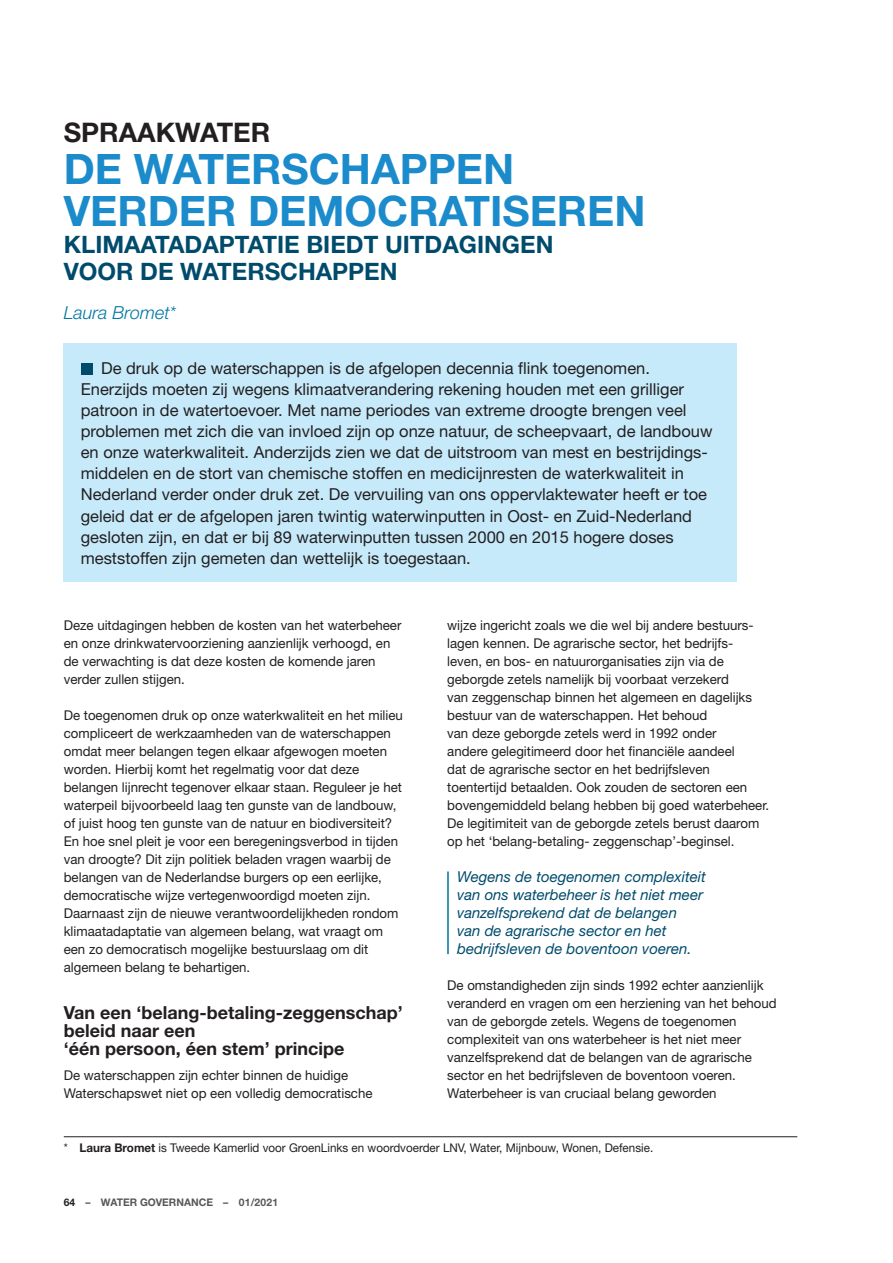
<style>
.page{position:relative;width:893px;height:1263px;background:#fff}
.page>*{position:absolute;margin:0;border:0;box-sizing:border-box;transform-origin:0 0}
.t1{font:700 42px/42px "Helvetica Neue";color:#1b8bcb}
.t2{font:700 27px "Helvetica Neue";color:#231f20}
.t3{font:700 24px/27px "Helvetica Neue";color:#004b6c}
.t4{font:700 18px/18px "Helvetica Neue";color:#231f20}
.t5{font:italic 300 18px "Helvetica Neue";color:#0076a3}
.t6{font:16.5px/21px "Helvetica Neue";color:#231f20}
.t7{font:italic 15px/18px "Helvetica Neue";color:#004b6c}
.t8{font:13.5px/18px "Helvetica Neue";color:#231f20}
.t9{font:12px "Helvetica Neue";color:#231f20}
.t10{font:700 10.5px "Helvetica Neue";color:#57585a}
.s1{font-weight:700}
.s2{color:#231f20}
</style>
<div class="page">
<div style="left:64px;top:343px;width:673px;height:239px;background:#c6eafa"></div>
<hr style="left:64px;top:1136px;width:733px;height:1px;background:#231f20">
<div style="left:81px;top:363px;width:12px;height:11px;background:#004b6c"></div>
<hr style="left:447px;top:871px;width:2px;height:83px;background:#0076a3">
<h2 class="t2" style="left:64px;top:115px;width:208px">SPRAAKWATER</h2>
<h1 class="t1" style="left:64px;top:147px;width:583px">DE WATERSCHAPPEN<br>VERDER DEMOCRATISEREN</h1>
<h3 class="t3" style="left:64px;top:230px;width:491px">KLIMAATADAPTATIE BIEDT UITDAGINGEN<br>VOOR DE WATERSCHAPPEN</h3>
<h3 class="t5" style="left:64px;top:301px;width:114px">Laura Bromet*</h3>
<p class="t6" style="left:81px;top:358px;width:633px;text-indent:20px">De druk op de waterschappen is de afgelopen decennia flink toegenomen.<br>Enerzijds moeten zij wegens klimaatverandering rekening houden met een grilliger patroon in de watertoevoer. Met name periodes van extreme droogte brengen veel problemen met zich die van invloed zijn op onze natuur, de scheepvaart, de landbouw en onze waterkwaliteit. Anderzijds zien we dat de uitstroom van mest en bestrijdings&shy;middelen en de stort van chemische stoffen en medicijnresten de waterkwaliteit in Nederland verder onder druk zet. De vervuiling van ons oppervlaktewater heeft er toe geleid dat er de afgelopen jaren twintig waterwinputten in Oost- en Zuid-Nederland gesloten zijn, en dat er bij 89 waterwinputten tussen 2000 en 2015 hogere doses meststoffen zijn gemeten dan wettelijk is toegestaan.</p>
<p class="t8" style="left:64px;top:616px;width:339px">Deze uitdagingen hebben de kosten van het waterbeheer en onze drinkwatervoorziening aanzienlijk verhoogd, en de verwachting is dat deze kosten de komende jaren verder zullen stijgen.</p>
<p class="t8" style="left:64px;top:706px;width:341px">De toegenomen druk op onze waterkwaliteit en het milieu compliceert de werkzaamheden van de waterschappen omdat meer belangen tegen elkaar afgewogen moeten worden. Hierbij komt het regelmatig voor dat deze belangen lijnrecht tegenover elkaar staan. Reguleer je het waterpeil bijvoorbeeld laag ten gunste van de landbouw, of juist hoog ten gunste van de natuur en biodiversiteit?<br>En hoe snel pleit je voor een beregeningsverbod in tijden van droogte? Dit zijn politiek beladen vragen waarbij de belangen van de Nederlandse burgers op een eerlijke, democratische wijze vertegenwoordigd moeten zijn.<br>Daarnaast zijn de nieuwe verantwoordelijkheden rondom klimaatadaptatie van algemeen belang, wat vraagt om een zo democratisch mogelijke bestuurslaag om dit algemeen belang te behartigen.</p>
<h3 class="t4" style="left:64px;top:1003px;width:340px">Van een ‘belang-betaling-zeggenschap’ beleid naar een<br>‘één persoon, éen stem’ principe</h3>
<p class="t8" style="left:64px;top:1066px;width:310px">De waterschappen zijn echter binnen de huidige<br>Waterschapswet niet op een volledig democratische</p>
<p class="t8" style="left:447px;top:616px;width:324px">wijze ingericht zoals we die wel bij andere bestuurs&shy;lagen kennen. De agrarische sector, het bedrijfs&shy;leven, en bos- en natuurorganisaties zijn via de geborgde zetels namelijk bij voorbaat verzekerd<br>van zeggenschap binnen het algemeen en dagelijks bestuur van de waterschappen. Het behoud<br>van deze geborgde zetels werd in 1992 onder<br>andere gelegitimeerd door het financiële aandeel<br>dat de agrarische sector en het bedrijfsleven toentertijd betaalden. Ook zouden de sectoren een bovengemiddeld belang hebben bij goed waterbeheer.<br>De legitimiteit van de geborgde zetels berust daarom op het ‘belang-betaling- zeggenschap’-beginsel.</p>
<p class="t7" style="left:457px;top:867px;width:250px">Wegens de toegenomen complexiteit van ons waterbeheer is het niet meer vanzelfsprekend dat de belangen<br>van de agrarische sector en het bedrijfsleven de boventoon voeren.</p>
<p class="t8" style="left:447px;top:976px;width:331px">De omstandigheden zijn sinds 1992 echter aanzienlijk veranderd en vragen om een herziening van het behoud van de geborgde zetels. Wegens de toegenomen complexiteit van ons waterbeheer is het niet meer vanzelfsprekend dat de belangen van de agrarische sector en het bedrijfsleven de boventoon voeren.<br>Waterbeheer is van cruciaal belang geworden</p>
<p class="t9" style="left:64px;top:1140px;width:591px">* <span class="s1">Laura Bromet</span> is Tweede Kamerlid voor GroenLinks en woordvoerder LNV, Water, Mijnbouw, Wonen, Defensie.</p>
<p class="t10" style="left:64px;top:1196px;width:216px"><span class="s2">64</span> – WATER GOVERNANCE – 01/2021</p>
</div>
